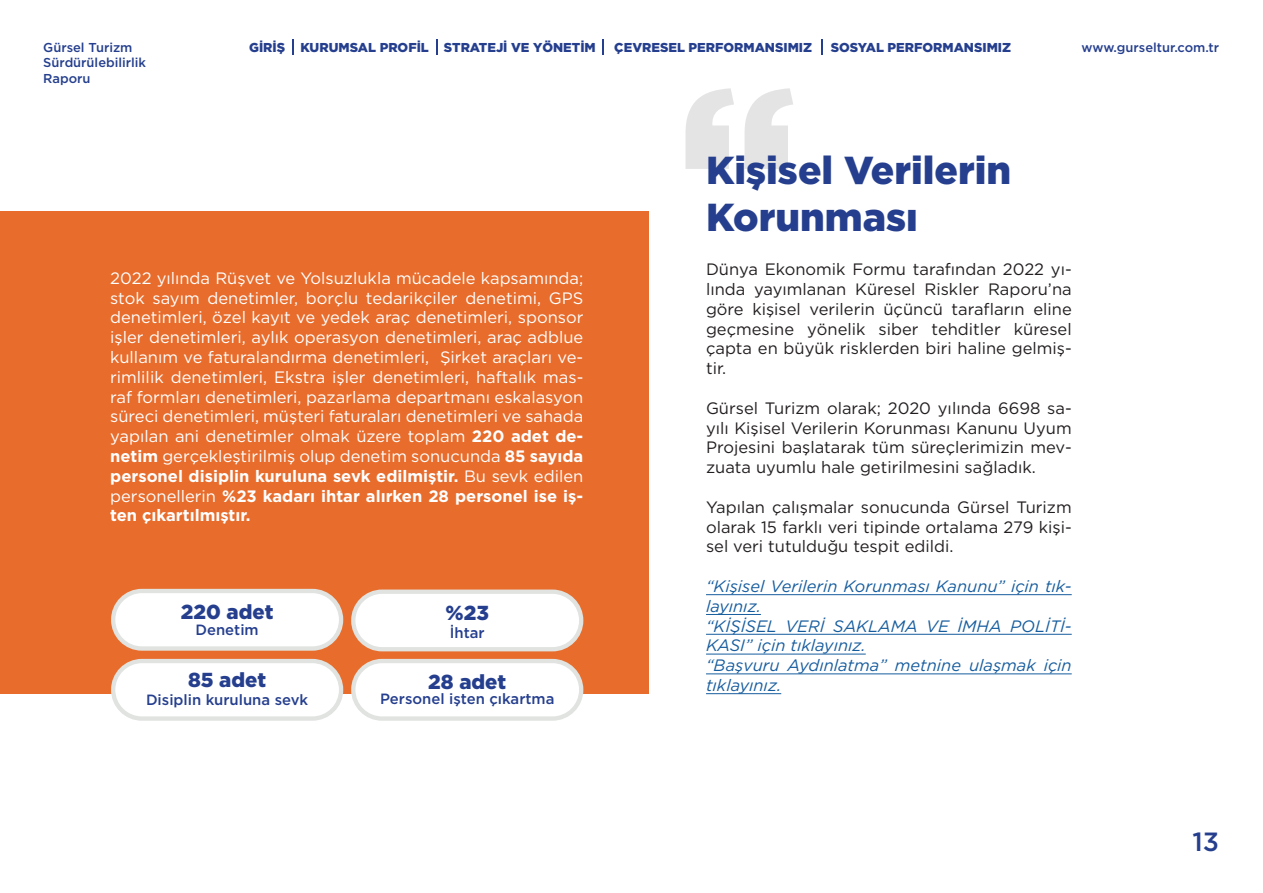
<style>
.page{position:relative;width:1263px;height:893px;background:#fff}
.page>*{position:absolute;margin:0;border:0;box-sizing:border-box;transform-origin:0 0}
.t1{font:222.75px "Gotham Black TR";color:#231f20}
.t2{font:39px/46.8px "Gotham Black TR";color:#253f8e}
.t3{font:26.4px "Gotham Medium TR";color:#253f8e}
.t4{font:20.25px "Gotham Black TR";color:#253f8e}
.t5{font:16.5px/19.8px "Gotham Book TR";color:#fff;text-align:justify}
.t6{font:16.5px/19.8px "Gotham Book TR";color:#231f20;text-align:justify}
.t7{font:16.5px/19.8px "Gotham Book Italic TR";color:#175d9e}
.t8{font:16.5px/19.8px "Gotham Bold TR";color:#fff;text-align:justify}
.t9{font:14.85px "Gotham Medium TR";color:#253f8e}
.t10{font:12.9px "Gotham Black TR";color:#253f8e}
.t11{font:12.9px/15.5px "Gotham Medium TR";color:#253f8e}
.s1{font-family:"Gotham Bold TR"}
.s2{font-family:"Gotham Book TR"}
</style>
<div class="page">
<div style="left:0;top:211px;width:648px;height:483px;background:#e86c2b"></div>
<div style="left:113px;top:591px;width:228px;height:57px;background:#fff;border-radius:29px"></div>
<div style="left:111px;top:589px;width:232px;height:62px;border:4px solid #e0e3e0;border-radius:29px"></div>
<div style="left:113px;top:661px;width:228px;height:58px;background:#fff;border-radius:29px"></div>
<div style="left:111px;top:659px;width:232px;height:62px;border:4px solid #e0e3e0;border-radius:29px"></div>
<div style="left:353px;top:592px;width:228px;height:57px;background:#fff;border-radius:29px"></div>
<div style="left:351px;top:589px;width:232px;height:62px;border:4px solid #e0e3e0;border-radius:29px"></div>
<div style="left:353px;top:661px;width:228px;height:58px;background:#fff;border-radius:29px"></div>
<div style="left:351px;top:659px;width:232px;height:62px;border:4px solid #e0e3e0;border-radius:29px"></div>
<hr style="left:706px;top:594px;width:366px;height:1px;background:#175d9e">
<hr style="left:706px;top:614px;width:55px;height:1px;background:#175d9e">
<hr style="left:706px;top:634px;width:366px;height:1px;background:#175d9e">
<hr style="left:706px;top:654px;width:160px;height:1px;background:#175d9e">
<hr style="left:706px;top:674px;width:366px;height:1px;background:#175d9e">
<hr style="left:706px;top:693px;width:75px;height:1px;background:#175d9e">
<svg style="left:292px;top:39px;width:2px;height:16px"></svg>
<svg style="left:436px;top:39px;width:1px;height:16px"></svg>
<svg style="left:602px;top:39px;width:2px;height:16px"></svg>
<svg style="left:821px;top:39px;width:1px;height:16px"></svg>
<p class="t10" style="left:249px;top:40px;width:348px">GİRİŞ KURUMSAL PROFİL STRATEJİ VE YÖNETİM</p>
<p class="t10" style="left:614px;top:40px;width:199px">ÇEVRESEL PERFORMANSIMIZ</p>
<p class="t10" style="left:831px;top:40px;width:182px">SOSYAL PERFORMANSIMIZ</p>
<p class="t11" style="left:43px;top:39px;width:104px">Gürsel Turizm<br>Sürdürülebilirlik<br>Raporu</p>
<p class="t11" style="left:1081px;top:39px;width:139px">www.gurseltur.com.tr</p>
<p class="t5" style="left:110px;top:268px;width:475px">2022 yılında Rüşvet ve Yolsuzlukla mücadele kapsamında; stok sayım denetimler, borçlu tedarikçiler denetimi, GPS denetimleri, özel kayıt ve yedek araç denetimleri, sponsor işler denetimleri, aylık operasyon denetimleri, araç adblue kullanım ve faturalandırma denetimleri, Şirket araçları ve&shy;rimlilik denetimleri, Ekstra işler denetimleri, haftalık mas&shy;raf formları denetimleri, pazarlama departmanı eskalasyon süreci denetimleri, müşteri faturaları denetimleri ve sahada yapılan ani denetimler olmak üzere toplam <span class="s1">220 adet de&shy;netim</span> gerçekleştirilmiş olup denetim sonucunda <span class="s1">85 sayıda</span></p>
<p class="t8" style="left:110px;top:466px;width:475px">personel disiplin kuruluna sevk edilmiştir. <span class="s2">Bu sevk edilen personellerin</span> %23 kadarı ihtar alırken 28 personel ise iş&shy;ten çıkartılmıştır.</p>
<p class="t4" style="left:181px;top:600px;width:94px">220 adet</p>
<p class="t4" style="left:445px;top:601px;width:45px">%23</p>
<p class="t9" style="left:195px;top:621px;width:65px">Denetim</p>
<p class="t9" style="left:450px;top:624px;width:36px">İhtar</p>
<p class="t4" style="left:188px;top:668px;width:80px">85 adet</p>
<p class="t4" style="left:428px;top:670px;width:79px">28 adet</p>
<p class="t9" style="left:146px;top:691px;width:164px">Disiplin kuruluna sevk</p>
<p class="t9" style="left:380px;top:691px;width:176px">Personel işten çıkartma</p>
<h1 class="t1" style="left:677px;top:38px;width:123px">“</h1>
<h2 class="t2" style="left:706px;top:146px;width:307px">Kişisel Verilerin<br>Korunması</h2>
<p class="t6" style="left:706px;top:259px;width:367px">Dünya Ekonomik Formu tarafından 2022 yı&shy;lında yayımlanan Küresel Riskler Raporu’na göre kişisel verilerin üçüncü tarafların eline geçmesine yönelik siber tehditler küresel çapta en büyük risklerden biri haline gelmiş&shy;tir.</p>
<p class="t6" style="left:706px;top:398px;width:367px">Gürsel Turizm olarak; 2020 yılında 6698 sa&shy;yılı Kişisel Verilerin Korunması Kanunu Uyum Projesini başlatarak tüm süreçlerimizin mev&shy;zuata uyumlu hale getirilmesini sağladık.</p>
<p class="t6" style="left:706px;top:497px;width:367px">Yapılan çalışmalar sonucunda Gürsel Turizm olarak 15 farklı veri tipinde ortalama 279 kişi&shy;sel veri tutulduğu tespit edildi.</p>
<p class="t7" style="left:706px;top:576px;width:367px">“Kişisel Verilerin Korunması Kanunu” için tık&shy;layınız.<br>“KİŞİSEL VERİ SAKLAMA VE İMHA POLİTİ-<br>KASI” için tıklayınız.<br>“Başvuru Aydınlatma” metnine ulaşmak için tıklayınız.</p>
<h3 class="t3" style="left:1192px;top:826px;width:28px">13</h3>
</div>
